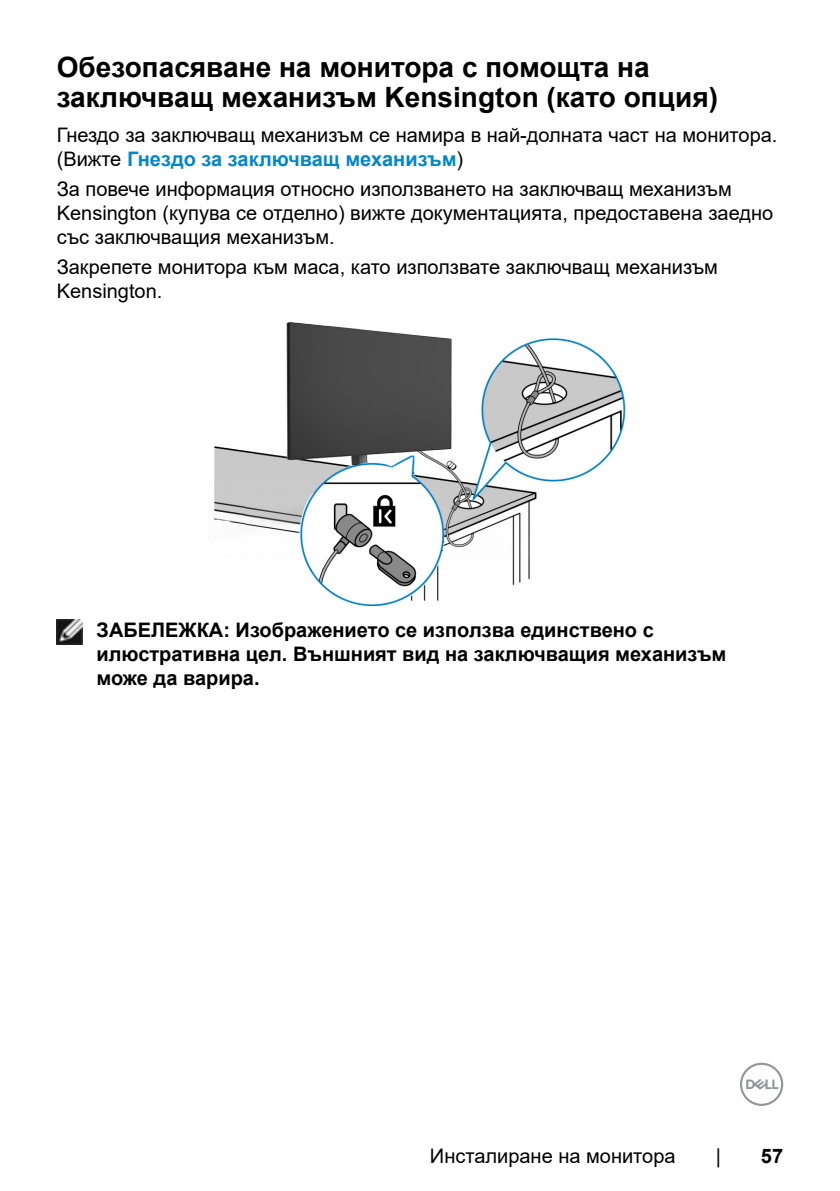
<style>
.page{position:relative;width:840px;height:1191px;background:#fff}
.page>*{position:absolute;margin:0;border:0;box-sizing:border-box;transform-origin:0 0}
.t1{font:700 28px/30px "Arial";color:#000}
.t2{font:20px/24px "Arial";color:#000}
.t3{font:700 20px/24px "Arial";color:#000}
.s1{font-weight:700;color:#0087cb}
</style>
<div class="page">
<svg style="left:740px;top:1062px;width:42px;height:44px"></svg>
<img style="left:214px;top:322px;width:412px;height:285px">
<img style="left:57px;top:619px;width:25px;height:26px">
<h1 class="t1" style="left:57px;top:53px;width:662px">Обезопасяване на монитора с помощта на заключващ механизъм Kensington (като опция)</h1>
<p class="t2" style="left:57px;top:123px;width:721px">Гнездо за заключващ механизъм се намира в най-долната част на монитора. (Вижте <span class="s1">Гнездо за заключващ механизъм</span>)</p>
<p class="t2" style="left:57px;top:177px;width:717px">За повече информация относно използването на заключващ механизъм<br>Kensington (купува се отделно) вижте документацията, предоставена заедно със заключващия механизъм.</p>
<p class="t2" style="left:57px;top:255px;width:662px">Закрепете монитора към маса, като използвате заключващ механизъм<br>Kensington.</p>
<p class="t3" style="left:96px;top:618px;width:631px">ЗАБЕЛЕЖКА: Изображението се използва единствено с илюстративна цел. Външният вид на заключващия механизъм може да варира.</p>
<p class="t2" style="left:430px;top:1143px;width:247px">Инсталиране на монитора</p>
<p class="t2" style="left:715px;top:1143px;width:7px">|</p>
<p class="t3" style="left:760px;top:1143px;width:24px">57</p>
</div>
